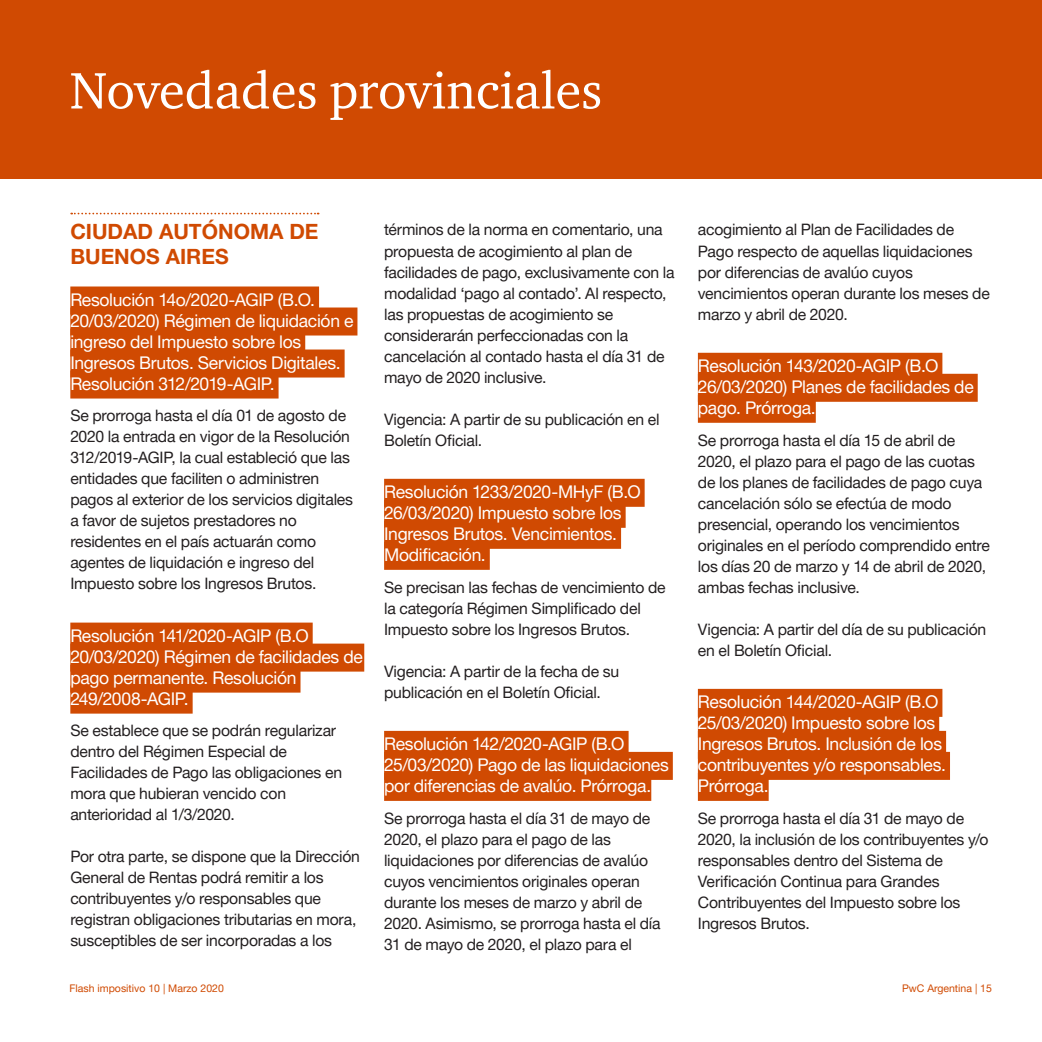
<style>
.page{position:relative;width:1042px;height:1042px;background:#fff}
.page>*{position:absolute;margin:0;border:0;box-sizing:border-box;transform-origin:0 0}
.t1{font:52.5px "ITC Charter Com";color:#fff}
.Headline_1_Nov_Prov{font:700 21px/24.5px "Helvetica Neue LT Pro";color:#d04a02}
.Headline_2_Nov_Prov{font:17.5px/21px "Helvetica Neue LT Pro";letter-spacing:-.02em;color:#fff}
.Body_copy{font:15.75px/21px "Helvetica Neue LT Pro";letter-spacing:-.015em;color:#231f20}
.t2{font:10.5px "Helvetica Neue LT Pro";color:#d04a02}
</style>
<div class="page">
<svg style="left:71px;top:213px;width:248px;height:1px"></svg>
<div style="left:70px;top:286px;width:249px;height:28px;background:#d04a02"></div>
<div style="left:70px;top:307px;width:287px;height:28px;background:#d04a02"></div>
<div style="left:70px;top:328px;width:235px;height:28px;background:#d04a02"></div>
<div style="left:70px;top:349px;width:275px;height:28px;background:#d04a02"></div>
<div style="left:70px;top:370px;width:209px;height:28px;background:#d04a02"></div>
<div style="left:70px;top:622px;width:243px;height:28px;background:#d04a02"></div>
<div style="left:70px;top:643px;width:294px;height:28px;background:#d04a02"></div>
<div style="left:70px;top:664px;width:230px;height:28px;background:#d04a02"></div>
<div style="left:70px;top:685px;width:123px;height:28px;background:#d04a02"></div>
<div style="left:384px;top:479px;width:260px;height:28px;background:#d04a02"></div>
<div style="left:384px;top:500px;width:241px;height:28px;background:#d04a02"></div>
<div style="left:384px;top:521px;width:237px;height:28px;background:#d04a02"></div>
<div style="left:384px;top:542px;width:106px;height:28px;background:#d04a02"></div>
<div style="left:384px;top:731px;width:244px;height:28px;background:#d04a02"></div>
<div style="left:384px;top:752px;width:289px;height:28px;background:#d04a02"></div>
<div style="left:384px;top:773px;width:267px;height:28px;background:#d04a02"></div>
<div style="left:698px;top:353px;width:244px;height:28px;background:#d04a02"></div>
<div style="left:698px;top:374px;width:279px;height:28px;background:#d04a02"></div>
<div style="left:698px;top:395px;width:118px;height:28px;background:#d04a02"></div>
<div style="left:698px;top:689px;width:244px;height:28px;background:#d04a02"></div>
<div style="left:698px;top:710px;width:241px;height:28px;background:#d04a02"></div>
<div style="left:698px;top:731px;width:248px;height:28px;background:#d04a02"></div>
<div style="left:698px;top:752px;width:252px;height:28px;background:#d04a02"></div>
<div style="left:698px;top:773px;width:70px;height:28px;background:#d04a02"></div>
<div style="left:0;top:0;width:1042px;height:179px;background:#d04a02"></div>
<h1 class="t1" style="left:70px;top:58px;width:534px">Novedades provinciales</h1>
<p class="Headline_1_Nov_Prov" style="left:70px;top:219px;width:250px">CIUDAD AUTÓNOMA DE<br>BUENOS AIRES</p>
<p class="Headline_2_Nov_Prov" style="left:70px;top:289px;width:285px">Resolución 14o/2020-AGIP (B.O.<br>20/03/2020) Régimen de liquidación e ingreso del Impuesto sobre los Ingresos Brutos. Servicios Digitales.<br>Resolución 312/2019-AGIP.</p>
<p class="Body_copy" style="left:70px;top:405px;width:284px">Se prorroga hasta el día 01 de agosto de 2020 la entrada en vigor de la Resolución 312/2019-AGIP, la cual estableció que las entidades que faciliten o administren pagos al exterior de los servicios digitales a favor de sujetos prestadores no residentes en el país actuarán como agentes de liquidación e ingreso del Impuesto sobre los Ingresos Brutos.</p>
<p class="Headline_2_Nov_Prov" style="left:70px;top:625px;width:294px">Resolución 141/2020-AGIP (B.O<br>20/03/2020) Régimen de facilidades de pago permanente. Resolución<br>249/2008-AGIP.</p>
<p class="Body_copy" style="left:70px;top:720px;width:273px">Se establece que se podrán regularizar dentro del Régimen Especial de Facilidades de Pago las obligaciones en mora que hubieran vencido con anterioridad al 1/3/2020.</p>
<p class="Body_copy" style="left:70px;top:846px;width:291px">Por otra parte, se dispone que la Dirección General de Rentas podrá remitir a los contribuyentes y/o responsables que registran obligaciones tributarias en mora, susceptibles de ser incorporadas a los</p>
<p class="Body_copy" style="left:384px;top:219px;width:292px">términos de la norma en comentario, una propuesta de acogimiento al plan de facilidades de pago, exclusivamente con la modalidad ‘pago al contado’. Al respecto, las propuestas de acogimiento se considerarán perfeccionadas con la cancelación al contado hasta el día 31 de mayo de 2020 inclusive.</p>
<p class="Body_copy" style="left:384px;top:408px;width:277px">Vigencia: A partir de su publicación en el<br>Boletín Oficial.</p>
<p class="Headline_2_Nov_Prov" style="left:384px;top:481px;width:258px">Resolución 1233/2020-MHyF (B.O<br>26/03/2020) Impuesto sobre los<br>Ingresos Brutos. Vencimientos.<br>Modificación.</p>
<p class="Body_copy" style="left:384px;top:576px;width:283px">Se precisan las fechas de vencimiento de la categoría Régimen Simplificado del<br>Impuesto sobre los Ingresos Brutos.</p>
<p class="Body_copy" style="left:384px;top:660px;width:236px">Vigencia: A partir de la fecha de su publicación en el Boletín Oficial.</p>
<p class="Headline_2_Nov_Prov" style="left:384px;top:733px;width:286px">Resolución 142/2020-AGIP (B.O<br>25/03/2020) Pago de las liquidaciones por diferencias de avalúo. Prórroga.</p>
<p class="Body_copy" style="left:384px;top:807px;width:278px">Se prorroga hasta el día 31 de mayo de 2020, el plazo para el pago de las liquidaciones por diferencias de avalúo cuyos vencimientos originales operan durante los meses de marzo y abril de 2020. Asimismo, se prorroga hasta el día 31 de mayo de 2020, el plazo para el</p>
<p class="Body_copy" style="left:698px;top:219px;width:293px">acogimiento al Plan de Facilidades de Pago respecto de aquellas liquidaciones por diferencias de avalúo cuyos vencimientos operan durante los meses de marzo y abril de 2020.</p>
<p class="Headline_2_Nov_Prov" style="left:698px;top:355px;width:277px">Resolución 143/2020-AGIP (B.O<br>26/03/2020) Planes de facilidades de pago. Prórroga.</p>
<p class="Body_copy" style="left:698px;top:429px;width:293px">Se prorroga hasta el día 15 de abril de 2020, el plazo para el pago de las cuotas de los planes de facilidades de pago cuya cancelación sólo se efectúa de modo presencial, operando los vencimientos originales en el período comprendido entre los días 20 de marzo y 14 de abril de 2020, ambas fechas inclusive.</p>
<p class="Body_copy" style="left:698px;top:618px;width:290px">Vigencia: A partir del día de su publicación en el Boletín Oficial.</p>
<p class="Headline_2_Nov_Prov" style="left:698px;top:691px;width:250px">Resolución 144/2020-AGIP (B.O<br>25/03/2020) Impuesto sobre los<br>Ingresos Brutos. Inclusión de los contribuyentes y/o responsables.<br>Prórroga.</p>
<p class="Body_copy" style="left:698px;top:807px;width:292px">Se prorroga hasta el día 31 de mayo de 2020, la inclusión de los contribuyentes y/o responsables dentro del Sistema de Verificación Continua para Grandes Contribuyentes del Impuesto sobre los Ingresos Brutos.</p>
<p class="t2" style="left:69px;top:982px;width:156px">Flash impositivo 10 | Marzo 2020</p>
<p class="t2" style="left:902px;top:982px;width:91px">PwC Argentina | 15</p>
</div>
